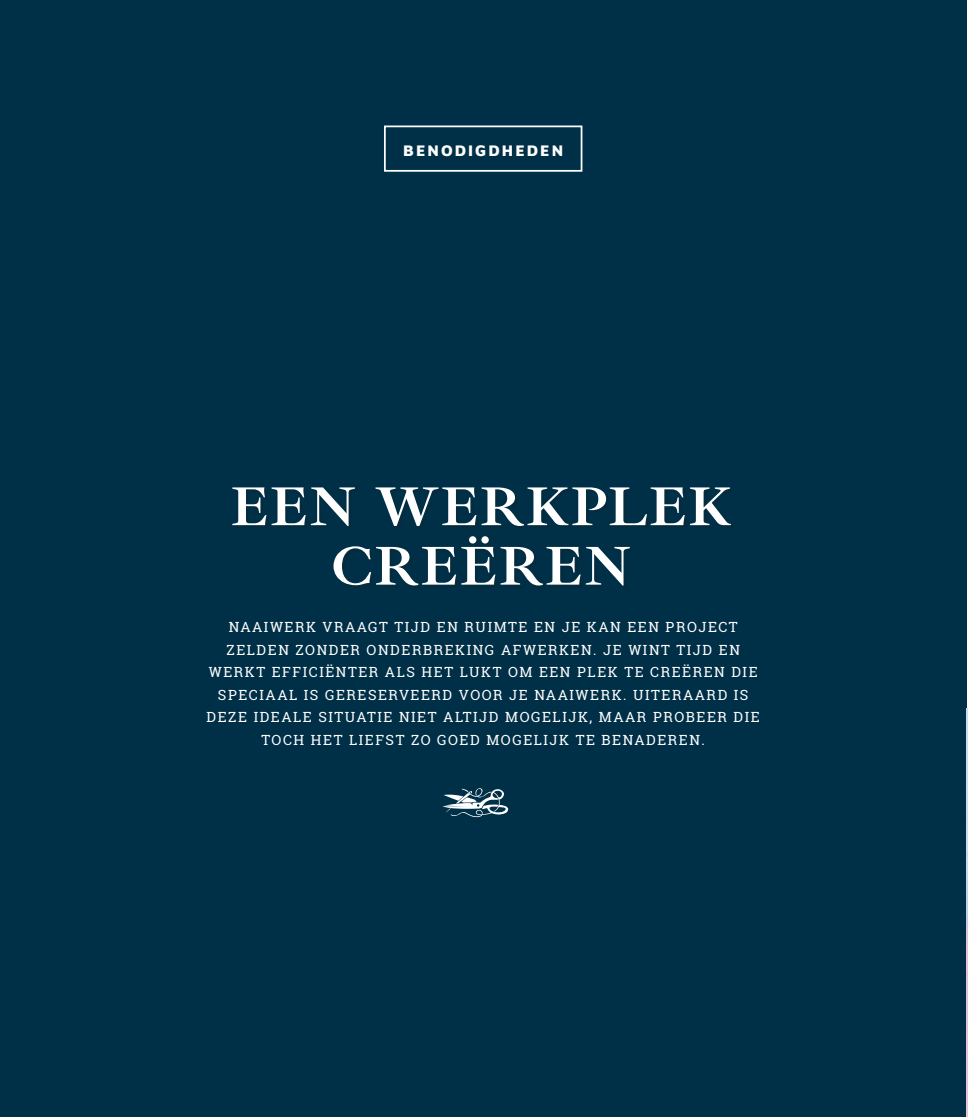
<style>
.page{position:relative;width:968px;height:1117px;background:#fff}
.page>*{position:absolute;margin:0;border:0;box-sizing:border-box;transform-origin:0 0}
.t1{font:700 56px/59.5px "Ibarra Real Nova";letter-spacing:.03em;color:#fff;text-align:center}
.t2{font:800 15.75px "Maven Pro";letter-spacing:.13em;color:#fff}
.t3{font:14px/22.6px "Roboto Slab";letter-spacing:.11em;color:#fff;text-align:center}
</style>
<div class="page">
<div style="left:0;top:0;width:967px;height:1117px;background:#003047"></div>
<img style="left:967px;top:708px;width:1px;height:408px">
<div style="left:384px;top:125px;width:198px;height:47px;border:2px solid #fff"></div>
<svg style="left:442px;top:788px;width:66px;height:29px"></svg>
<p class="t2" style="left:403px;top:140px;width:161px">BENODIGDHEDEN</p>
<h1 class="t1" style="left:231px;top:478px;width:502px">EEN WERKPLEK<br>CREËREN</h1>
<p class="t3" style="left:207px;top:616px;width:555px">NAAIWERK VRAAGT TIJD EN RUIMTE EN JE KAN EEN PROJECT ZELDEN ZONDER ONDERBREKING AFWERKEN. JE WINT TIJD EN WERKT EFFICIËNTER ALS HET LUKT OM EEN PLEK TE CREËREN DIE SPECIAAL IS GERESERVEERD VOOR JE NAAIWERK. UITERAARD IS DEZE IDEALE SITUATIE NIET ALTIJD MOGELIJK, MAAR PROBEER DIE TOCH HET LIEFST ZO GOED MOGELIJK TE BENADEREN.</p>
</div>
